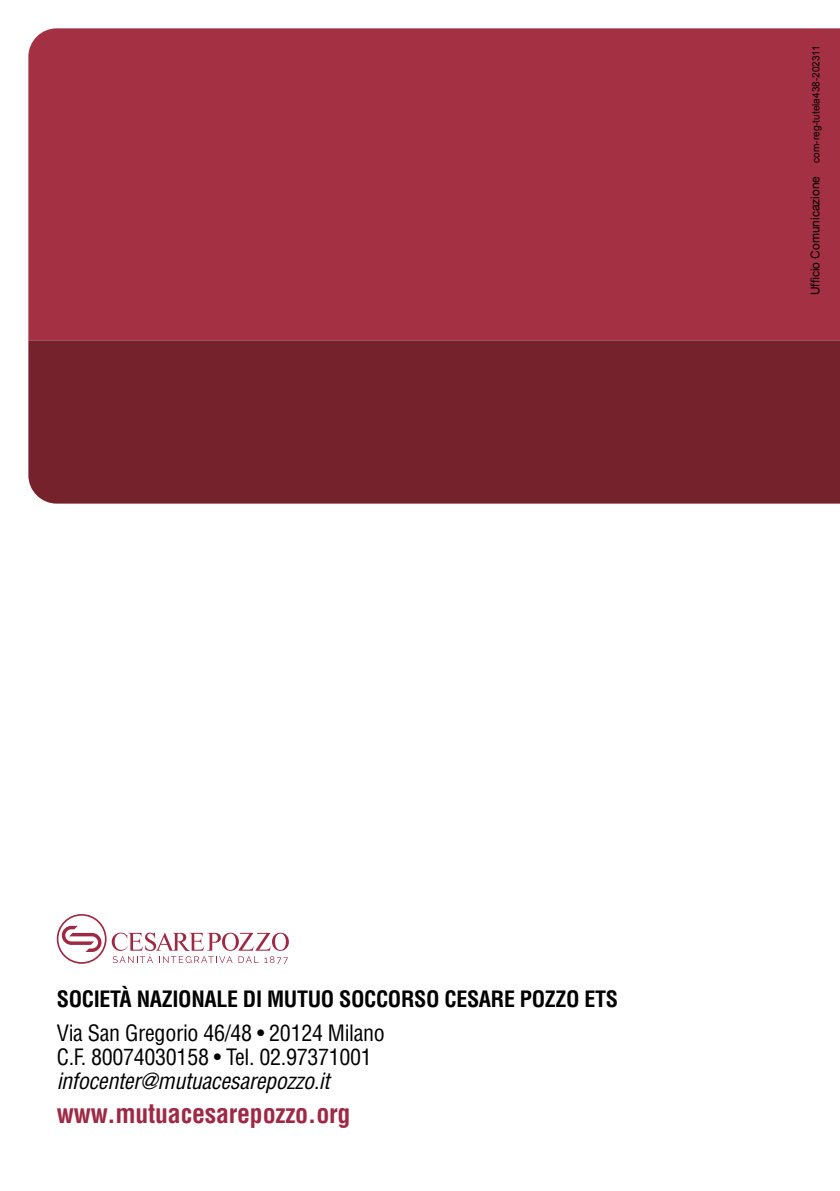
<style>
.page{position:relative;width:840px;height:1191px;background:#fff}
.page>*{position:absolute;margin:0;border:0;box-sizing:border-box;transform-origin:0 0}
.t1{font:700 condensed 26px "Helvetica LT Std";letter-spacing:-.01em;color:#9e2944}
.t2{font:condensed 22px/24px "Helvetica LT Std";letter-spacing:-.015em;color:#000}
.t3{font:700 condensed 22px "Helvetica LT Std";letter-spacing:-.015em;color:#000}
.t4{font:italic condensed 22px "Helvetica LT Std";letter-spacing:-.015em;color:#000}
.t5{font:10px "Arial";color:#000}
.s1{font-size:12px}
</style>
<div class="page">
<div style="left:28px;top:340px;width:811px;height:163px;background:#76222d"></div>
<div style="left:28px;top:28px;width:811px;height:312px;background:#a43043"></div>
<svg style="left:57px;top:914px;width:49px;height:49px"></svg>
<svg style="left:112px;top:932px;width:177px;height:32px"></svg>
<p class="t5" style="left:809px;top:295px;width:251px;rotate:-90deg"><span class="s1">Ufficio Comunicazione</span> com-reg-tutela438-202311</p>
<p class="t3" style="left:57px;top:985px;width:562px">SOCIETÀ NAZIONALE DI MUTUO SOCCORSO CESARE POZZO ETS</p>
<p class="t2" style="left:57px;top:1020px;width:329px">Via San Gregorio 46/48 • 20124 Milano<br>C.F. 80074030158 • Tel. 02.97371001</p>
<p class="t4" style="left:57px;top:1067px;width:274px">infocenter@mutuacesarepozzo.it</p>
<p class="t1" style="left:57px;top:1097px;width:295px">www.mutuacesarepozzo.org</p>
</div>
